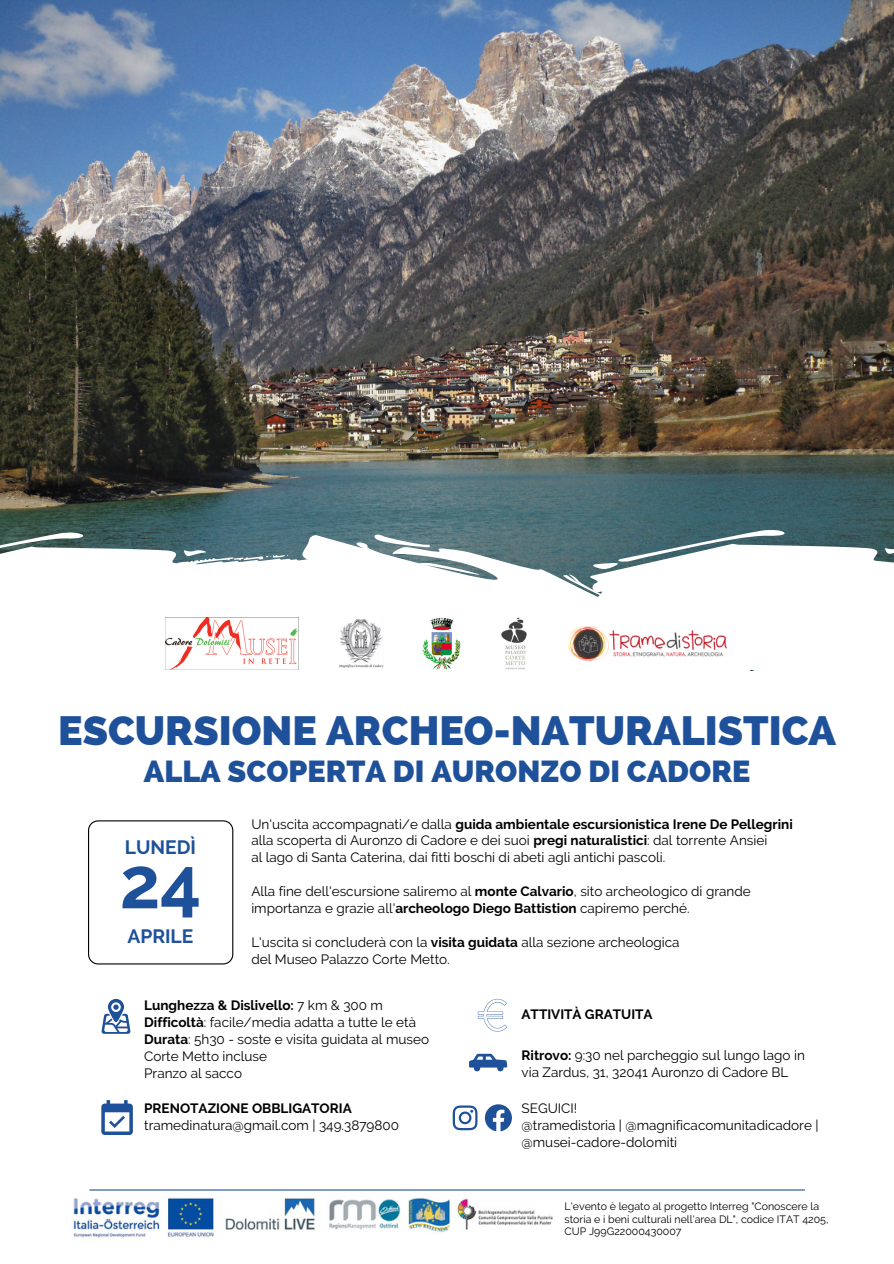
<style>
.page{position:relative;width:894px;height:1264px;background:#fff}
.page>*{position:absolute;margin:0;border:0;box-sizing:border-box;transform-origin:0 0}
.t1{font:700 72.3px "Raleway";color:#1f519a}
.t2{font:800 40.95px "Raleway";color:#1f519a}
.t3{font:800 30.45px "Raleway";color:#1f519a}
.t4{font:700 19.2px "Raleway";color:#1f519a}
.t5{font:13.5px/17px "Raleway";color:#000}
.t6{font:700 13.5px "Raleway";color:#000}
.t7{font:10.65px/12.5px "Raleway";color:#000}
.s1{font-weight:700}
</style>
<div class="page">
<img style="left:73px;top:1197px;width:480px;height:41px">
<svg style="left:469px;top:1053px;width:38px;height:19px"></svg>
<svg style="left:101px;top:998px;width:29px;height:35px"></svg>
<img style="left:0;top:0;width:893px;height:491px">
<svg style="left:260px;top:488px;width:308px;height:179px"></svg>
<svg style="left:378px;top:528px;width:53px;height:27px"></svg>
<svg style="left:568px;top:488px;width:325px;height:75px;background:#557278"></svg>
<svg style="left:883px;top:544px;width:10px;height:14px"></svg>
<svg style="left:536px;top:500px;width:262px;height:171px"></svg>
<svg style="left:0;top:491px;width:378px;height:179px"></svg>
<svg style="left:0;top:503px;width:97px;height:91px"></svg>
<svg style="left:182px;top:546px;width:28px;height:14px"></svg>
<svg style="left:13px;top:662px;width:78px;height:8px"></svg>
<img style="left:566px;top:625px;width:161px;height:36px">
<img style="left:338px;top:617px;width:45px;height:53px">
<img style="left:166px;top:617px;width:133px;height:53px">
<img style="left:500px;top:617px;width:27px;height:53px">
<img style="left:422px;top:617px;width:39px;height:53px">
<svg style="left:477px;top:998px;width:30px;height:33px"></svg>
<svg style="left:452px;top:1105px;width:25px;height:25px"></svg>
<svg style="left:484px;top:1104px;width:28px;height:27px"></svg>
<svg style="left:101px;top:1100px;width:32px;height:34px"></svg>
<hr style="left:89px;top:1189px;width:715px;height:1px;background:#1f519a">
<svg style="left:88px;top:820px;width:145px;height:144px"></svg>
<h2 class="t2" style="left:58px;top:706px;width:779px">ESCURSIONE ARCHEO-NATURALISTICA</h2>
<h3 class="t3" style="left:144px;top:753px;width:608px">ALLA SCOPERTA DI AURONZO DI CADORE</h3>
<h3 class="t4" style="left:125px;top:836px;width:73px">LUNEDÌ</h3>
<h1 class="t1" style="left:120px;top:840px;width:83px">24</h1>
<h3 class="t4" style="left:128px;top:924px;width:67px">APRILE</h3>
<p class="t5" style="left:251px;top:815px;width:542px">Un'uscita accompagnati/e dalla <span class="s1">guida ambientale escursionistica Irene De Pellegrini </span>alla scoperta di Auronzo di Cadore e dei suoi <span class="s1">pregi naturalistici</span>: dal torrente Ansiei<br>al lago di Santa Caterina, dai fitti boschi di abeti agli antichi pascoli.</p>
<p class="t5" style="left:251px;top:882px;width:500px">Alla fine dell'escursione saliremo al <span class="s1">monte Calvario</span>, sito archeologico di grande importanza e grazie all'<span class="s1">archeologo Diego Battistion</span> capiremo perché.</p>
<p class="t5" style="left:251px;top:933px;width:429px">L'uscita si concluderà con la <span class="s1">visita guidata</span> alla sezione archeologica del Museo Palazzo Corte Metto.</p>
<p class="t5" style="left:144px;top:997px;width:286px"><span class="s1">Lunghezza &amp; Dislivello:</span> 7 km &amp; 300 m<br><span class="s1">Difficoltà</span>: facile/media adatta a tutte le età<br><span class="s1">Durata</span>: 5h30 - soste e visita guidata al museo<br>Corte Metto incluse<br>Pranzo al sacco</p>
<p class="t6" style="left:144px;top:1100px;width:209px">PRENOTAZIONE OBBLIGATORIA</p>
<p class="t5" style="left:144px;top:1116px;width:256px">tramedinatura@gmail.com | 349.3879800</p>
<p class="t6" style="left:521px;top:1006px;width:133px">ATTIVITÀ GRATUITA</p>
<p class="t5" style="left:521px;top:1046px;width:285px"><span class="s1">Ritrovo:</span> 9:30 nel parcheggio sul lungo lago in via Zardus, 31, 32041 Auronzo di Cadore BL</p>
<p class="t5" style="left:521px;top:1100px;width:298px">SEGUICI!<br>@tramedistoria | @magnificacomunitadicadore | @musei-cadore-dolomiti</p>
<p class="t7" style="left:564px;top:1200px;width:265px">L'evento è legato al progetto Interreg "Conoscere la storia e i beni culturali nell'area DL", codice ITAT 4205,<br>CUP J99G22000430007</p>
</div>
